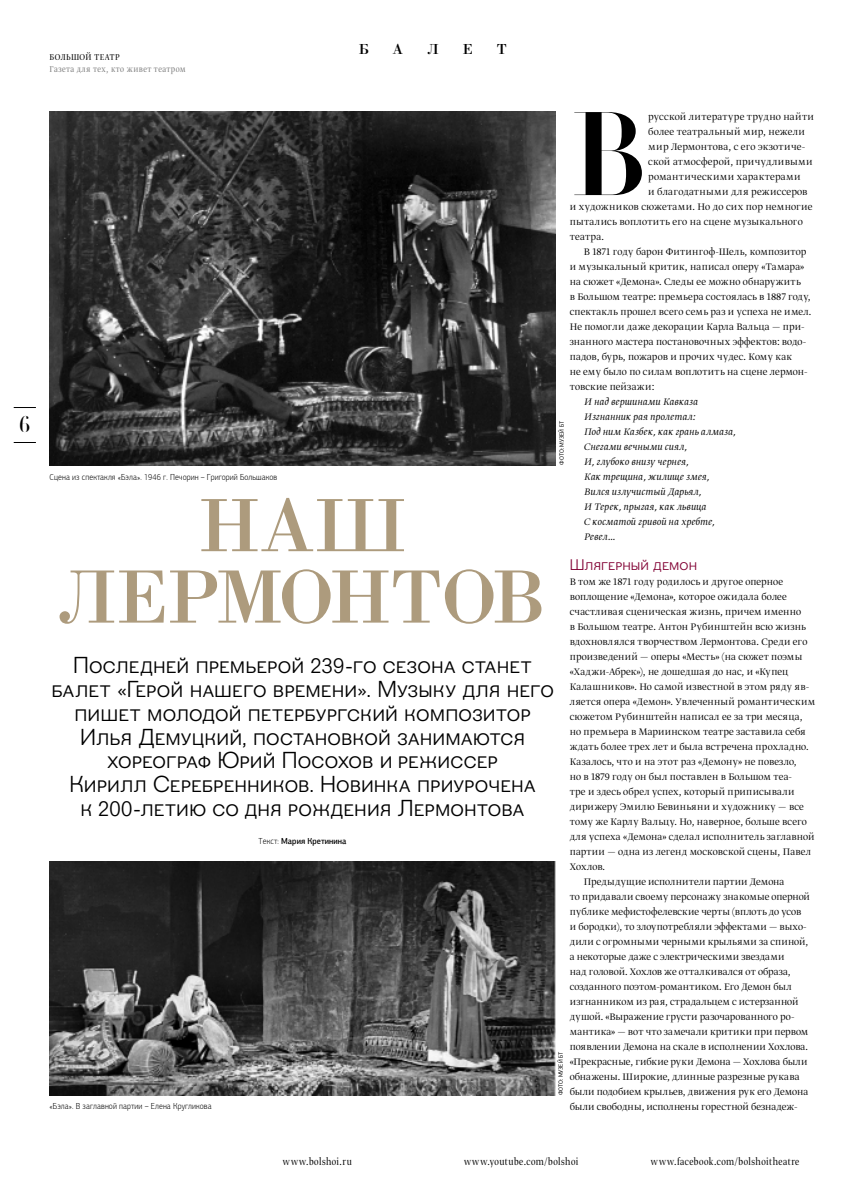
<style>
.page{position:relative;width:844px;height:1191px;background:#fff}
.page>*{position:absolute;margin:0;border:0;box-sizing:border-box;transform-origin:0 0}
.t1{font:117px "Borjomi Light C";color:#000}
.t2{font:78px/71.4px "Borjomi C";letter-spacing:-.02em;color:#ad9b7d;text-align:center}
.t3{font:22.62px "Borjomi Light C";color:#000}
.t4{font:22.5px/23.8px "Figgins Sans";color:#000;text-align:center}
.t5{font:15px "Figgins Sans";color:#810033}
.t6{font:15px "Borjomi C";color:#000}
.t7{font:300 11.25px "Greta Display Pro";letter-spacing:.015em;color:#000}
.t8{font:italic 300 11.25px/15px "Greta Display Pro";color:#000}
.t9{font:11.25px "Greta Dis Nar Pro Lig";letter-spacing:.035em;color:#000}
.t10{font:10px "Greta Dis Nar Pro Lig";color:#7c7c7c}
.t11{font:10px "Greta Dis Nar Pro Lig";letter-spacing:.045em;color:#000}
.t12{font:300 8.75px "PF Agora Sans Pro";letter-spacing:.01em;color:#000;scale:.9 1}
.t13{font:500 8.75px "PF Agora Sans Pro";letter-spacing:.01em;color:#000;scale:.9 1}
.t14{font:6.25px "PF Agora Sans Pro";color:#000;scale:.9 1}
.s1{font-weight:300}
</style>
<div class="page">
<img style="left:49px;top:112px;width:506px;height:353px">
<img style="left:50px;top:861px;width:505px;height:234px">
<svg style="left:14px;top:442px;width:22px;height:1px"></svg>
<svg style="left:14px;top:407px;width:22px;height:1px"></svg>
<h3 class="t3" style="left:19px;top:415px;width:13px">6</h3>
<p class="t11" style="left:50px;top:52px;width:72px">БОЛЬШОЙ ТЕАТР</p>
<p class="t10" style="left:50px;top:64px;width:137px">Газета для тех, кто живет театром</p>
<h3 class="t6" style="left:359px;top:43px;width:12px">Б</h3>
<h3 class="t6" style="left:393px;top:43px;width:12px">А</h3>
<h3 class="t6" style="left:427px;top:43px;width:12px">Л</h3>
<h3 class="t6" style="left:463px;top:43px;width:12px">Е</h3>
<h3 class="t6" style="left:496px;top:43px;width:12px">Т</h3>
<h1 class="t1" style="left:569px;top:110px;width:79px">В</h1>
<p class="t7" style="left:648px;top:112px;width:167px">русской литературе трудно найти</p>
<p class="t7" style="left:648px;top:127px;width:158px">более театральный мир, нежели</p>
<p class="t7" style="left:648px;top:142px;width:158px">мир Лермонтова, с его экзотиче-</p>
<p class="t7" style="left:648px;top:157px;width:166px">ской атмосферой, причудливыми</p>
<p class="t7" style="left:648px;top:172px;width:154px">романтическими характерами</p>
<p class="t7" style="left:648px;top:187px;width:161px">и благодатными для режиссеров</p>
<p class="t7" style="left:569px;top:202px;width:244px">и художников сюжетами. Но до сих пор немногие</p>
<p class="t7" style="left:569px;top:217px;width:234px">пытались воплотить его на сцене музыкального</p>
<p class="t7" style="left:569px;top:232px;width:36px">театра.</p>
<p class="t7" style="left:583px;top:247px;width:224px">В 1871 году барон Фитингоф-Шель, композитор</p>
<p class="t7" style="left:569px;top:262px;width:236px">и музыкальный критик, написал оперу «Тамара»</p>
<p class="t7" style="left:569px;top:277px;width:232px">на сюжет «Демона». Следы ее можно обнаружить</p>
<p class="t7" style="left:569px;top:292px;width:242px">в Большом театре: премьера состоялась в 1887 году,</p>
<p class="t7" style="left:569px;top:307px;width:243px">спектакль прошел всего семь раз и успеха не имел.</p>
<p class="t7" style="left:569px;top:322px;width:236px">Не помогли даже декорации Карла Вальца — при-</p>
<p class="t7" style="left:569px;top:337px;width:238px">знанного мастера постановочных эффектов: водо-</p>
<p class="t7" style="left:569px;top:352px;width:224px">падов, бурь, пожаров и прочих чудес. Кому как</p>
<p class="t7" style="left:569px;top:367px;width:239px">не ему было по силам воплотить на сцене лермон-</p>
<p class="t7" style="left:569px;top:382px;width:86px">товские пейзажи:</p>
<p class="t8" style="left:583px;top:394px;width:153px">И над вершинами Кавказа<br>Изгнанник рая пролетал:<br>Под ним Казбек, как грань алмаза,<br>Снегами вечными сиял,<br>И, глубоко внизу чернея,<br>Как трещина, жилище змея,<br>Вился излучистый Дарьял,<br>И Терек, прыгая, как львица<br>С косматой гривой на хребте,<br>Ревел…</p>
<h3 class="t5" style="left:569px;top:559px;width:129px">ШЛЯГЕРНЫЙ ДЕМОН</h3>
<p class="t7" style="left:569px;top:577px;width:215px">В том же 1871 году родилось и другое оперное</p>
<p class="t7" style="left:569px;top:592px;width:218px">воплощение «Демона», которое ожидала более</p>
<p class="t7" style="left:569px;top:607px;width:233px">счастливая сценическая жизнь, причем именно</p>
<p class="t7" style="left:569px;top:622px;width:238px">в Большом театре. Антон Рубинштейн всю жизнь</p>
<p class="t7" style="left:569px;top:637px;width:239px">вдохновлялся творчеством Лермонтова. Среди его</p>
<p class="t7" style="left:569px;top:652px;width:234px">произведений — оперы «Месть» (на сюжет поэмы</p>
<p class="t7" style="left:569px;top:667px;width:220px">«Хаджи-Абрек»), не дошедшая до нас, и «Купец</p>
<p class="t7" style="left:569px;top:682px;width:241px">Калашников». Но самой известной в этом ряду яв-</p>
<p class="t7" style="left:569px;top:697px;width:247px">ляется опера «Демон». Увлеченный романтическим</p>
<p class="t7" style="left:569px;top:712px;width:234px">сюжетом Рубинштейн написал ее за три месяца,</p>
<p class="t7" style="left:569px;top:727px;width:237px">но премьера в Мариинском театре заставила себя</p>
<p class="t7" style="left:569px;top:742px;width:240px">ждать более трех лет и была встречена прохладно.</p>
<p class="t7" style="left:569px;top:757px;width:228px">Казалось, что и на этот раз «Демону» не повезло,</p>
<p class="t7" style="left:569px;top:772px;width:224px">но в 1879 году он был поставлен в Большом теа-</p>
<p class="t7" style="left:569px;top:787px;width:226px">тре и здесь обрел успех, который приписывали</p>
<p class="t7" style="left:569px;top:802px;width:235px">дирижеру Эмилю Бевиньяни и художнику — все</p>
<p class="t7" style="left:569px;top:817px;width:238px">тому же Карлу Вальцу. Но, наверное, больше всего</p>
<p class="t7" style="left:569px;top:832px;width:246px">для успеха «Демона» сделал исполнитель заглавной</p>
<p class="t7" style="left:569px;top:847px;width:243px">партии — одна из легенд московской сцены, Павел</p>
<p class="t7" style="left:569px;top:862px;width:37px">Хохлов.</p>
<p class="t7" style="left:583px;top:877px;width:202px">Предыдущие исполнители партии Демона</p>
<p class="t7" style="left:569px;top:892px;width:242px">то придавали своему персонажу знакомые оперной</p>
<p class="t7" style="left:569px;top:907px;width:233px">публике мефистофелевские черты (вплоть до усов</p>
<p class="t7" style="left:569px;top:922px;width:238px">и бородки), то злоупотребляли эффектами — выхо-</p>
<p class="t7" style="left:569px;top:937px;width:240px">дили с огромными черными крыльями за спиной,</p>
<p class="t7" style="left:569px;top:952px;width:216px">а некоторые даже с электрическими звездами</p>
<p class="t7" style="left:569px;top:967px;width:222px">над головой. Хохлов же отталкивался от образа,</p>
<p class="t7" style="left:569px;top:982px;width:223px">созданного поэтом-романтиком. Его Демон был</p>
<p class="t7" style="left:569px;top:997px;width:230px">изгнанником из рая, страдальцем с истерзанной</p>
<p class="t7" style="left:569px;top:1012px;width:226px">душой. «Выражение грусти разочарованного ро-</p>
<p class="t7" style="left:569px;top:1027px;width:240px">мантика» — вот что замечали критики при первом</p>
<p class="t7" style="left:569px;top:1042px;width:240px">появлении Демона на скале в исполнении Хохлова.</p>
<p class="t7" style="left:569px;top:1057px;width:239px">«Прекрасные, гибкие руки Демона — Хохлова были</p>
<p class="t7" style="left:569px;top:1072px;width:231px">обнажены. Широкие, длинные разрезные рукава</p>
<p class="t7" style="left:569px;top:1087px;width:240px">были подобием крыльев, движения рук его Демона</p>
<p class="t7" style="left:569px;top:1102px;width:229px">были свободны, исполнены горестной безнадеж-</p>
<p class="t14" style="left:559px;top:464px;width:50px;rotate:-90deg">ФОТО: МУЗЕЙ БТ</p>
<p class="t12" style="left:49px;top:473px;width:254px">Сцена из спектакля «Бэла». 1946 г. Печорин – Григорий Большаков</p>
<h2 class="t2" style="left:60px;top:497px;width:487px">НАШ<br>ЛЕРМОНТОВ</h2>
<p class="t4" style="left:51px;top:656px;width:504px">ПОСЛЕДНЕЙ ПРЕМЬЕРОЙ 239-ГО СЕЗОНА СТАНЕТ БАЛЕТ «ГЕРОЙ НАШЕГО ВРЕМЕНИ». МУЗЫКУ ДЛЯ НЕГО ПИШЕТ МОЛОДОЙ ПЕТЕРБУРГСКИЙ КОМПОЗИТОР ИЛЬЯ ДЕМУЦКИЙ, ПОСТАНОВКОЙ ЗАНИМАЮТСЯ ХОРЕОГРАФ ЮРИЙ ПОСОХОВ И РЕЖИССЕР<br>КИРИЛЛ СЕРЕБРЕННИКОВ. НОВИНКА ПРИУРОЧЕНА<br>К 200-ЛЕТИЮ СО ДНЯ РОЖДЕНИЯ ЛЕРМОНТОВА</p>
<p class="t13" style="left:258px;top:837px;width:99px"><span class="s1">Текст:</span> Мария Кретинина</p>
<p class="t14" style="left:558px;top:1095px;width:50px;rotate:-90deg">ФОТО: МУЗЕЙ БТ</p>
<p class="t12" style="left:50px;top:1102px;width:181px">«Бэла». В заглавной партии – Елена Кругликова</p>
<p class="t9" style="left:283px;top:1156px;width:70px">www.bolshoi.ru</p>
<p class="t9" style="left:464px;top:1156px;width:116px">www.youtube.com/bolshoi</p>
<p class="t9" style="left:650px;top:1156px;width:150px">www.facebook.com/bolshoitheatre</p>
</div>
